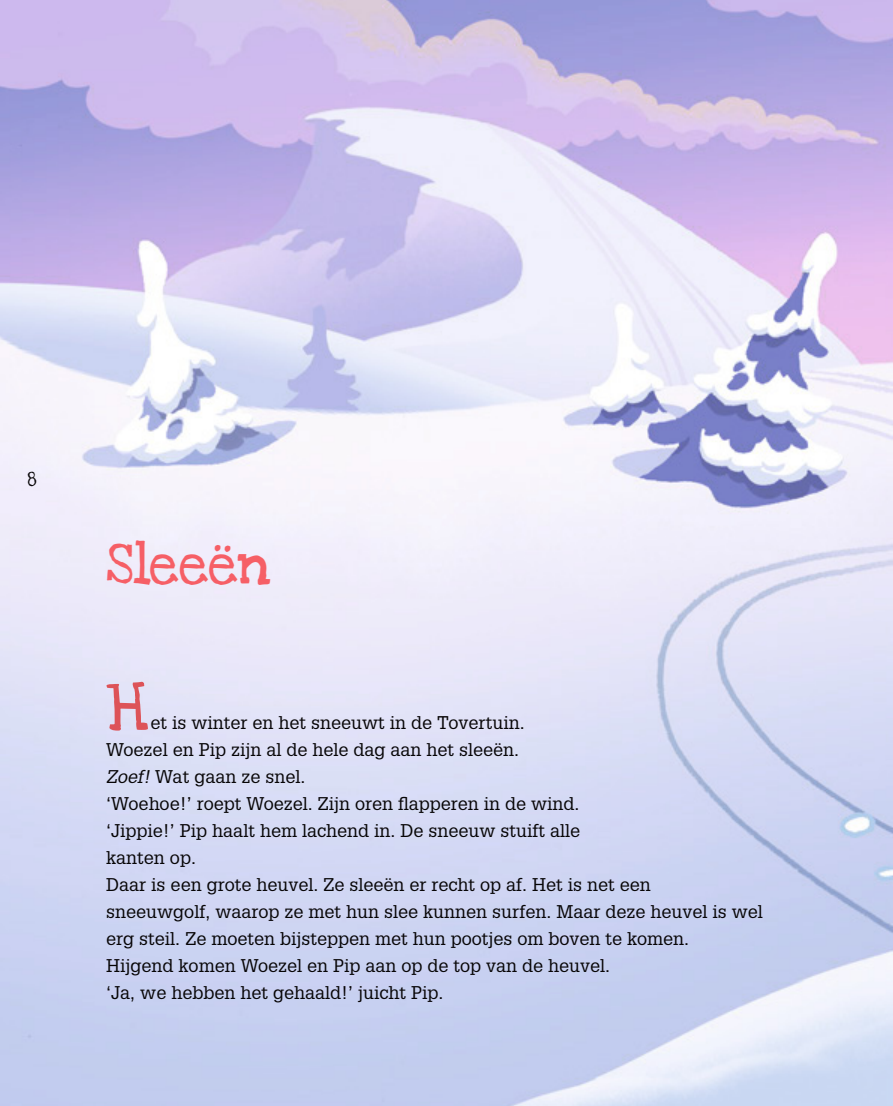
<style>
.page{position:relative;width:893px;height:1106px;background:#fff}
.page>*{position:absolute;margin:0;border:0;box-sizing:border-box;transform-origin:0 0}
.t1{font:52.5px "Love Ya Like A Sister Solid";color:#dd5358}
.t2{font:42px "Love Ya Like A Sister Solid";color:#f65f66}
.t3{font:18px/27px "Glypha LT Std";color:#070506}
.t4{font:15px "Love Ya Like A Sister Solid";color:#070506}
.s1{font-style:italic}
</style>
<div class="page">
<img style="left:0;top:0;width:893px;height:1106px">
<p class="t4" style="left:28px;top:467px;width:11px">8</p>
<h2 class="t2" style="left:106px;top:529px;width:166px">Sleeën</h2>
<h1 class="t1" style="left:106px;top:662px;width:44px">H</h1>
<p class="t3" style="left:106px;top:711px;width:658px;text-indent:44px">et is winter en het sneeuwt in de Tovertuin.<br>Woezel en Pip zijn al de hele dag aan het sleeën.<br><span class="s1">Zoef!</span> Wat gaan ze snel.<br>‘Woehoe!’ roept Woezel. Zijn oren flapperen in de wind.<br>‘Jippie!’ Pip haalt hem lachend in. De sneeuw stuift alle<br>kanten op.<br>Daar is een grote heuvel. Ze sleeën er recht op af. Het is net een<br>sneeuwgolf, waarop ze met hun slee kunnen surfen. Maar deze heuvel is wel erg steil. Ze moeten bijsteppen met hun pootjes om boven te komen.<br>Hijgend komen Woezel en Pip aan op de top van de heuvel.<br>‘Ja, we hebben het gehaald!’ juicht Pip.</p>
</div>
